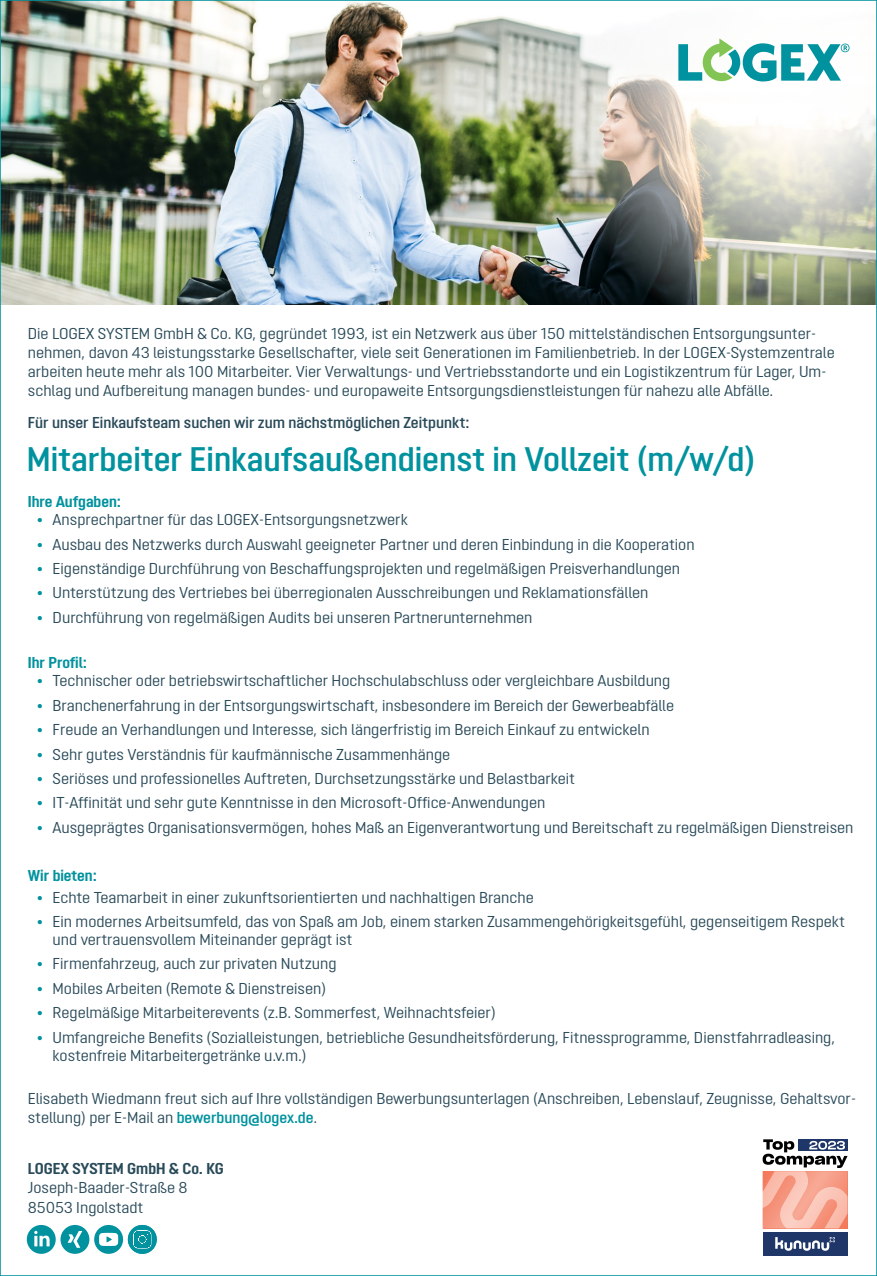
<style>
.page{position:relative;width:877px;height:1276px;background:#fff}
.page>*{position:absolute;margin:0;border:0;box-sizing:border-box;transform-origin:0 0}
.t1{font:600 33.98px "Opinion Pro";color:#00929e}
.t2{font:15.75px/19.1px "Opinion Pro";color:#294a59}
.t3{font:600 15.75px "Opinion Pro";color:#294a59}
.t4{font:700 15.75px "Opinion Pro";color:#00929e}
.t5{font:700 15.75px "Opinion Pro";color:#294a59}
.s1{color:#00929e}
.s2{font-weight:600;color:#00929e}
</style>
<div class="page">
<img style="left:2px;top:2px;width:543px;height:303px">
<img style="left:545px;top:26px;width:329px;height:279px">
<svg style="left:27px;top:1225px;width:130px;height:28px"></svg>
<svg style="left:678px;top:38px;width:171px;height:43px"></svg>
<div style="left:762px;top:1232px;width:85px;height:23px;background:#1f3768"></div>
<svg style="left:775px;top:1237px;width:59px;height:13px"></svg>
<img style="left:762px;top:1171px;width:85px;height:57px">
<svg style="left:762px;top:1139px;width:85px;height:29px"></svg>
<p class="t2" style="left:28px;top:324px;width:808px">Die LOGEX SYSTEM GmbH &amp; Co. KG, gegründet 1993, ist ein Netzwerk aus über 150 mittelständischen Entsorgungsunter&shy;nehmen, davon 43 leistungsstarke Gesellschafter, viele seit Generationen im Familienbetrieb. In der LOGEX-Systemzentrale arbeiten heute mehr als 100 Mitarbeiter. Vier Verwaltungs- und Vertriebsstandorte und ein Logistikzentrum für Lager, Um&shy;schlag und Aufbereitung managen bundes- und europaweite Entsorgungsdienstleistungen für nahezu alle Abfälle.</p>
<p class="t3" style="left:28px;top:413px;width:443px">Für unser Einkaufsteam suchen wir zum nächstmöglichen Zeitpunkt:</p>
<h1 class="t1" style="left:27px;top:439px;width:729px">Mitarbeiter Einkaufsaußendienst in Vollzeit (m/w/d)</h1>
<p class="t4" style="left:28px;top:492px;width:95px">Ihre Aufgaben:</p>
<p class="t2" style="left:37px;top:510px;width:372px"><span class="s1">•</span> Ansprechpartner für das LOGEX-Entsorgungsnetzwerk</p>
<p class="t2" style="left:37px;top:534px;width:659px"><span class="s1">•</span> Ausbau des Netzwerks durch Auswahl geeigneter Partner und deren Einbindung in die Kooperation</p>
<p class="t2" style="left:37px;top:559px;width:644px"><span class="s1">•</span> Eigenständige Durchführung von Beschaffungsprojekten und regelmäßigen Preisverhandlungen</p>
<p class="t2" style="left:37px;top:583px;width:613px"><span class="s1">•</span> Unterstützung des Vertriebes bei überregionalen Ausschreibungen und Reklamationsfällen</p>
<p class="t2" style="left:37px;top:607px;width:497px"><span class="s1">•</span> Durchführung von regelmäßigen Audits bei unseren Partnerunternehmen</p>
<p class="t4" style="left:28px;top:653px;width:61px">Ihr Profil:</p>
<p class="t2" style="left:37px;top:671px;width:635px"><span class="s1">•</span> Technischer oder betriebswirtschaftlicher Hochschulabschluss oder vergleichbare Ausbildung</p>
<p class="t2" style="left:37px;top:695px;width:638px"><span class="s1">•</span> Branchenerfahrung in der Entsorgungswirtschaft, insbesondere im Bereich der Gewerbeabfälle</p>
<p class="t2" style="left:37px;top:720px;width:614px"><span class="s1">•</span> Freude an Verhandlungen und Interesse, sich längerfristig im Bereich Einkauf zu entwickeln</p>
<p class="t2" style="left:37px;top:744px;width:415px"><span class="s1">•</span> Sehr gutes Verständnis für kaufmännische Zusammenhänge</p>
<p class="t2" style="left:37px;top:769px;width:539px"><span class="s1">•</span> Seriöses und professionelles Auftreten, Durchsetzungsstärke und Belastbarkeit</p>
<p class="t2" style="left:37px;top:793px;width:510px"><span class="s1">•</span> IT-Affinität und sehr gute Kenntnisse in den Microsoft-Office-Anwendungen</p>
<p class="t2" style="left:37px;top:817px;width:818px"><span class="s1">•</span> Ausgeprägtes Organisationsvermögen, hohes Maß an Eigenverantwortung und Bereitschaft zu regelmäßigen Dienstreisen</p>
<p class="t4" style="left:28px;top:866px;width:71px">Wir bieten:</p>
<p class="t2" style="left:37px;top:887px;width:498px"><span class="s1">•</span> Echte Teamarbeit in einer zukunftsorientierten und nachhaltigen Branche</p>
<p class="t2" style="left:53px;top:912px;width:793px;line-height:18px;text-indent:-16px"><span class="s1">•</span> Ein modernes Arbeitsumfeld, das von Spaß am Job, einem starken Zusammengehörigkeitsgefühl, gegenseitigem Respekt und vertrauensvollem Miteinander geprägt ist</p>
<p class="t2" style="left:37px;top:954px;width:301px"><span class="s1">•</span> Firmenfahrzeug, auch zur privaten Nutzung</p>
<p class="t2" style="left:37px;top:978px;width:290px"><span class="s1">•</span> Mobiles Arbeiten (Remote &amp; Dienstreisen)</p>
<p class="t2" style="left:37px;top:1003px;width:460px"><span class="s1">•</span> Regelmäßige Mitarbeiterevents (z.B. Sommerfest, Weihnachtsfeier)</p>
<p class="t2" style="left:53px;top:1028px;width:784px;line-height:18px;text-indent:-16px"><span class="s1">•</span> Umfangreiche Benefits (Sozialleistungen, betriebliche Gesundheitsförderung, Fitnessprogramme, Dienstfahrradleasing, kostenfreie Mitarbeitergetränke u.v.m.)</p>
<p class="t2" style="left:28px;top:1089px;width:829px">Elisabeth Wiedmann freut sich auf Ihre vollständigen Bewerbungsunterlagen (Anschreiben, Lebenslauf, Zeugnisse, Gehaltsvor&shy;stellung) per E-Mail an <span class="s2">bewerbung@logex.de</span>.</p>
<p class="t5" style="left:28px;top:1159px;width:197px">LOGEX SYSTEM GmbH &amp; Co. KG</p>
<p class="t2" style="left:28px;top:1178px;width:161px">Joseph-Baader-Straße 8<br>85053 Ingolstadt</p>
</div>
